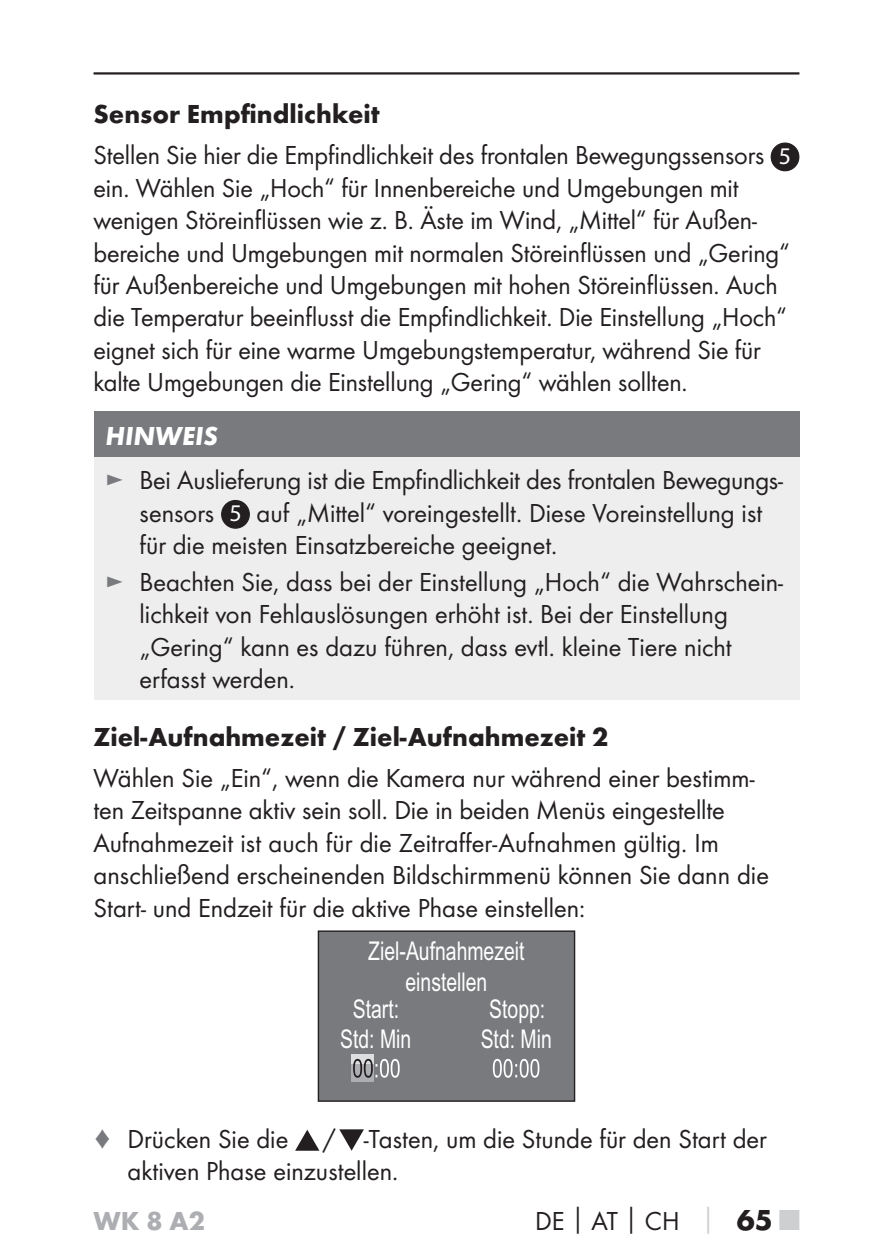
<style>
.page{position:relative;width:893px;height:1259px;background:#fff}
.page>*{position:absolute;margin:0;border:0;box-sizing:border-box;transform-origin:0 0}
.t1{font:27px/32.4px "Futura Boo";letter-spacing:-.005em;color:#231f20}
.t2{font:700 27px "Futura";color:#231f20}
.t3{font:italic 700 27px "Futura";color:#fff}
.t4{font:700 27px "Futura";color:#adaeb2}
.t5{font:25.8px/29.4px "Arial";color:#fff;text-align:center;scale:.75 1}
.s1{font-family:"Myriad";font-size:24px;color:#fff}
.s2{color:#787a7d}
.s3{font-family:"Futura";font-weight:700}
.s4{font-family:"Futura";font-weight:700;color:#cecfd1}
.s5{font-family:"Futura";font-weight:700;font-size:30px}
.s6{font-family:"Futura";font-weight:700;font-size:30px;color:#cecfd1}
</style>
<div class="page">
<hr style="left:94px;top:72px;width:705px;height:3px;background:#231f20">
<div style="left:771px;top:143px;width:28px;height:28px;background:#231f20;border-radius:50%"></div>
<div style="left:771px;top:142px;width:28px;height:29px;border:1px solid #231f20;border-radius:50%"></div>
<div style="left:94px;top:412px;width:705px;height:45px;background:#787a7d"></div>
<div style="left:94px;top:457px;width:705px;height:243px;background:#eeeeef"></div>
<div style="left:222px;top:500px;width:27px;height:28px;background:#231f20;border-radius:50%"></div>
<div style="left:221px;top:500px;width:29px;height:29px;border:1px solid #231f20;border-radius:50%"></div>
<div style="left:318px;top:931px;width:257px;height:170px;background:#787a7d"></div>
<div style="left:318px;top:930px;width:257px;height:171px;border:1px solid #231f20"></div>
<svg style="left:493px;top:1059px;width:46px;height:18px"></svg>
<svg style="left:352px;top:1064px;width:22px;height:17px"></svg>
<div style="left:352px;top:1055px;width:22px;height:9px;background:#dddee0"></div>
<svg style="left:353px;top:1059px;width:47px;height:18px"></svg>
<svg style="left:295px;top:1129px;width:24px;height:21px"></svg>
<svg style="left:339px;top:1129px;width:25px;height:21px"></svg>
<p class="t2" style="left:94px;top:104px;width:288px">Sensor Empfindlichkeit</p>
<p class="t1" style="left:94px;top:141px;width:699px">Stellen Sie hier die Empfindlichkeit des frontalen Bewegungssensors <span class="s1">5 </span>ein. Wählen Sie „Hoch“ für Innenbereiche und Umgebungen mit wenigen Störeinflüssen wie z. B. Äste im Wind, „Mittel“ für Außen&shy;bereiche und Umgebungen mit normalen Störeinflüssen und „Gering“ für Außenbereiche und Umgebungen mit hohen Störeinflüssen. Auch die Temperatur beeinflusst die Empfindlichkeit. Die Einstellung „Hoch“ eignet sich für eine warme Umgebungstemperatur, während Sie für kalte Umgebungen die Einstellung „Gering“ wählen sollten.</p>
<p class="t3" style="left:106px;top:427px;width:114px">HINWEIS</p>
<p class="t1" style="left:140px;top:465px;width:645px;text-indent:-34px"><span class="s2">►</span> Bei Auslieferung ist die Empfindlichkeit des frontalen Bewegungs&shy;sensors <span class="s1">5</span> auf „Mittel“ voreingestellt. Diese Voreinstellung ist für die meisten Einsatzbereiche geeignet.</p>
<p class="t1" style="left:140px;top:567px;width:645px;text-indent:-34px"><span class="s2">►</span> Beachten Sie, dass bei der Einstellung „Hoch“ die Wahrschein&shy;lichkeit von Fehlauslösungen erhöht ist. Bei der Einstellung „Gering“ kann es dazu führen, dass evtl. kleine Tiere nicht erfasst werden.</p>
<p class="t2" style="left:94px;top:726px;width:516px">Ziel-Aufnahmezeit / Ziel-Aufnahmezeit 2</p>
<p class="t1" style="left:94px;top:763px;width:677px">Wählen Sie „Ein“, wenn die Kamera nur während einer bestimm&shy;ten Zeitspanne aktiv sein soll. Die in beiden Menüs eingestellte Aufnahme zeit ist auch für die Zeitraffer-Aufnahmen gültig. Im anschließend erscheinenden Bildschirmmenü können Sie dann die Start- und Endzeit für die aktive Phase einstellen:</p>
<p class="t5" style="left:368px;top:938px;width:210px;line-height:30.9px">Ziel-Aufnahmezeit einstellen</p>
<p class="t5" style="left:481px;top:997px;width:96px">Stopp:<br>Std: Min</p>
<p class="t5" style="left:340px;top:997px;width:96px">Start:<br>Std: Min</p>
<p class="t1" style="left:128px;top:1124px;width:641px;text-indent:195px">/ -Tasten, um die Stunde für den Start der aktiven Phase einzustellen.</p>
<p class="t1" style="left:94px;top:1124px;width:196px"><span class="s2">♦</span> Drücken Sie die</p>
<p class="t4" style="left:94px;top:1210px;width:113px">WK 8 A2</p>
<p class="t1" style="left:535px;top:1205px;width:266px">DE<span class="s3">│</span>AT<span class="s3">│</span>CH <span class="s4">│</span> <span class="s5">65</span> <span class="s6">■</span></p>
</div>
